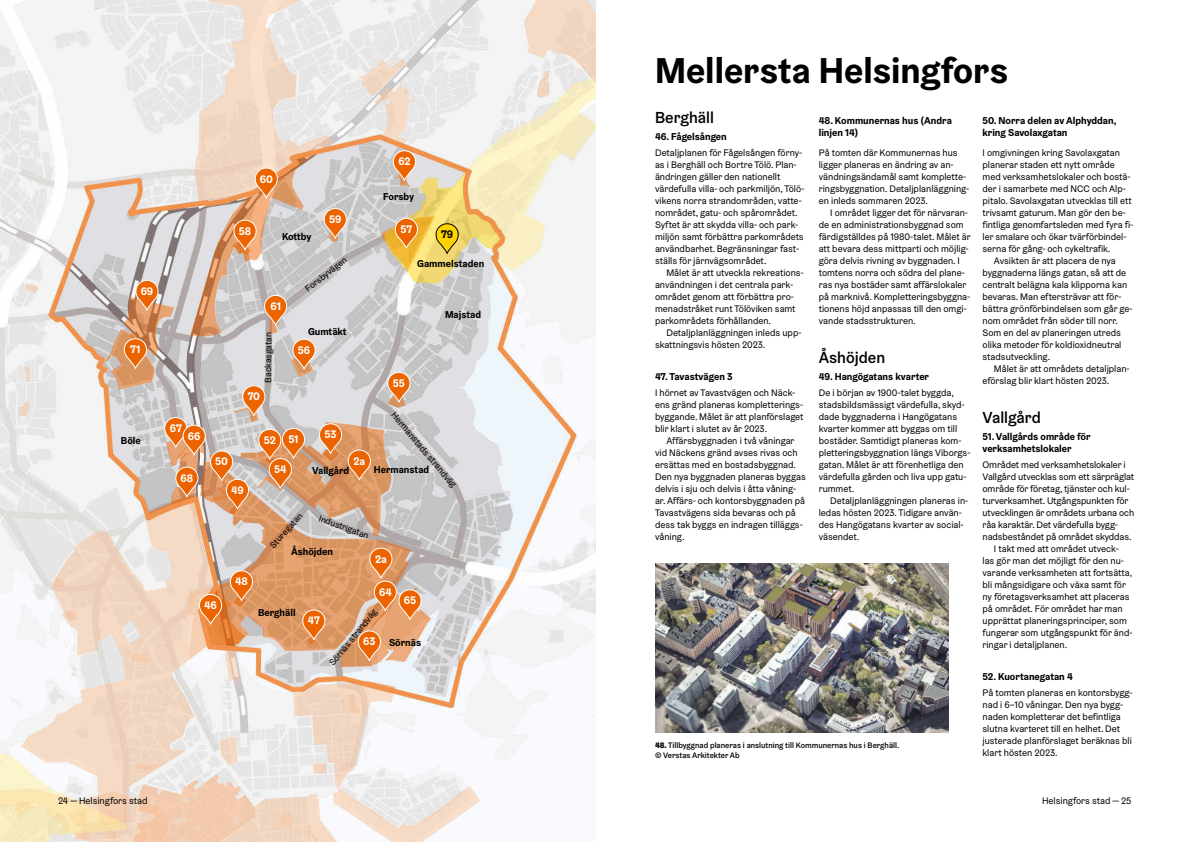
<style>
.page{position:relative;width:1191px;height:842px;background:#fff}
.page>*{position:absolute;margin:0;border:0;box-sizing:border-box;transform-origin:0 0}
.H_Otsikko_36pt{font:700 36px "Helsinki Grotesk";color:#000}
.H1_Otsikko_16{font:500 16px "Helsinki Grotesk";color:#000}
.t1{font:700 11px "Helsinki Grotesk";color:#fff}
.t2{font:700 11px "Helsinki Grotesk";color:#000}
.P_Väliotsikko_10pt_b{font:700 10px/12px "Helsinki Grotesk";color:#000}
.P_Leipis_9_5pt{font:9.5px/12px "Helsinki Grotesk";color:#000}
.P_leipis_9_5pt_sisen{font:9.5px/12px "Helsinki Grotesk";color:#000}
.t3{font:9px "Helsinki Grotesk";letter-spacing:-.01em;color:#000}
.t4{font:500 8px/10px "Helsinki Grotesk";color:#000}
.s1{font-weight:900}
</style>
<div class="page">
<img style="left:0;top:0;width:595px;height:842px">
<img style="left:655px;top:563px;width:293px;height:169px">
<svg style="left:391px;top:150px;width:27px;height:32px"></svg>
<svg style="left:253px;top:167px;width:27px;height:33px"></svg>
<svg style="left:393px;top:217px;width:27px;height:33px"></svg>
<svg style="left:433px;top:223px;width:27px;height:32px"></svg>
<svg style="left:321px;top:207px;width:28px;height:33px"></svg>
<svg style="left:231px;top:219px;width:27px;height:33px"></svg>
<svg style="left:133px;top:279px;width:27px;height:33px"></svg>
<svg style="left:122px;top:338px;width:27px;height:32px"></svg>
<svg style="left:290px;top:338px;width:27px;height:33px"></svg>
<svg style="left:262px;top:294px;width:27px;height:33px"></svg>
<svg style="left:385px;top:371px;width:27px;height:33px"></svg>
<svg style="left:317px;top:423px;width:56px;height:59px"></svg>
<svg style="left:197px;top:570px;width:58px;height:56px"></svg>
<svg style="left:300px;top:609px;width:27px;height:33px"></svg>
<svg style="left:356px;top:630px;width:27px;height:33px"></svg>
<svg style="left:367px;top:547px;width:56px;height:74px"></svg>
<svg style="left:162px;top:385px;width:145px;height:126px"></svg>
<p class="t1" style="left:141px;top:284px;width:14px">69</p>
<p class="t1" style="left:130px;top:342px;width:12px">71</p>
<p class="P_Väliotsikko_10pt_b" style="left:121px;top:434px;width:21px">Böle</p>
<p class="t1" style="left:170px;top:421px;width:14px">67</p>
<p class="t1" style="left:188px;top:429px;width:14px">66</p>
<p class="t1" style="left:180px;top:471px;width:14px">68</p>
<p class="t1" style="left:260px;top:172px;width:15px">60</p>
<p class="t1" style="left:239px;top:224px;width:14px">58</p>
<p class="P_Väliotsikko_10pt_b" style="left:282px;top:230px;width:31px">Kottby</p>
<p class="t1" style="left:329px;top:212px;width:14px">59</p>
<p class="t1" style="left:270px;top:299px;width:12px">61</p>
<p class="t3" style="left:263px;top:383px;width:52px;rotate:-90deg">Backasgatan</p>
<p class="t3" style="left:303px;top:285px;width:52px;rotate:-38deg">Forsbyvägen</p>
<p class="P_Väliotsikko_10pt_b" style="left:308px;top:325px;width:40px">Gumtäkt</p>
<p class="t1" style="left:298px;top:343px;width:14px">56</p>
<p class="t1" style="left:248px;top:389px;width:14px">70</p>
<p class="t1" style="left:215px;top:455px;width:14px">50</p>
<p class="t1" style="left:231px;top:483px;width:14px">49</p>
<p class="t1" style="left:264px;top:432px;width:36px">52 51</p>
<p class="t1" style="left:274px;top:462px;width:14px">54</p>
<p class="t1" style="left:324px;top:427px;width:14px">53</p>
<p class="t1" style="left:353px;top:454px;width:13px">2a</p>
<p class="P_Väliotsikko_10pt_b" style="left:312px;top:464px;width:39px">Vallgård</p>
<p class="t1" style="left:398px;top:154px;width:14px">62</p>
<p class="P_Väliotsikko_10pt_b" style="left:383px;top:190px;width:33px">Forsby</p>
<p class="t1" style="left:400px;top:222px;width:13px">57</p>
<p class="t2" style="left:441px;top:227px;width:14px">79</p>
<p class="P_Väliotsikko_10pt_b" style="left:417px;top:257px;width:69px">Gammelstaden</p>
<p class="t1" style="left:393px;top:376px;width:14px">55</p>
<p class="P_Väliotsikko_10pt_b" style="left:445px;top:308px;width:38px">Majstad</p>
<p class="t3" style="left:398px;top:410px;width:97px;rotate:50deg">Hermanstads strandväg</p>
<p class="P_Väliotsikko_10pt_b" style="left:374px;top:463px;width:57px">Hermanstad</p>
<p class="t1" style="left:235px;top:574px;width:14px">48</p>
<p class="t3" style="left:267px;top:543px;width:45px;rotate:-48deg">Sturegatan</p>
<p class="t3" style="left:321px;top:513px;width:54px;rotate:20deg">Industrigatan</p>
<p class="P_Väliotsikko_10pt_b" style="left:291px;top:545px;width:44px">Åshöjden</p>
<p class="t1" style="left:375px;top:552px;width:13px">2a</p>
<p class="t1" style="left:204px;top:598px;width:14px">46</p>
<p class="P_Väliotsikko_10pt_b" style="left:258px;top:606px;width:39px">Berghäll</p>
<p class="t1" style="left:308px;top:614px;width:13px">47</p>
<p class="t1" style="left:379px;top:585px;width:14px">64</p>
<p class="t1" style="left:404px;top:593px;width:14px">65</p>
<p class="t3" style="left:327px;top:661px;width:72px;rotate:-51deg">Sörnäs strandväg</p>
<p class="t1" style="left:363px;top:635px;width:14px">63</p>
<p class="P_Väliotsikko_10pt_b" style="left:389px;top:636px;width:34px">Sörnäs</p>
<p class="H_Otsikko_36pt" style="left:655px;top:47px;width:354px">Mellersta Helsingfors</p>
<h1 class="H1_Otsikko_16" style="left:655px;top:108px;width:60px">Berghäll</h1>
<p class="P_Väliotsikko_10pt_b" style="left:655px;top:131px;width:73px">46. Fågelsången</p>
<p class="P_Leipis_9_5pt" style="left:655px;top:147px;width:151px">Detaljplanen för Fågelsången förny&shy;as i Berghäll och Bortre Tölö. Plan&shy;ändringen gäller den nationellt värdefulla villa- och parkmiljön, Tölö&shy;vikens norra strandområden, vatte&shy;nområdet, gatu- och spårområdet.<br>Syftet är att skydda villa- och park&shy;miljön samt förbättra parkområdets användbarhet. Begränsningar fast&shy;ställs för järnvägsområdet.</p>
<p class="P_leipis_9_5pt_sisen" style="left:655px;top:267px;width:150px;text-indent:11px">Målet är att utveckla rekreations&shy;användningen i det centrala park&shy;området genom att förbättra pro&shy;menadstråket runt Tölöviken samt parkområdets förhållanden.</p>
<p class="P_leipis_9_5pt_sisen" style="left:655px;top:327px;width:148px;text-indent:11px">Detaljplanläggningen inleds upp&shy;skattningsvis hösten 2023.</p>
<p class="P_Väliotsikko_10pt_b" style="left:655px;top:370px;width:79px">47. Tavastvägen 3</p>
<p class="P_Leipis_9_5pt" style="left:655px;top:387px;width:150px">I hörnet av Tavastvägen och Näck&shy;ens gränd planeras kompletterings&shy;byggande. Målet är att planförslaget blir klart i slutet av år 2023.</p>
<p class="P_leipis_9_5pt_sisen" style="left:655px;top:435px;width:152px;text-indent:11px">Affärsbyggnaden i två våningar vid Näckens gränd avses rivas och ersättas med en bostadsbyggnad.<br>Den nya byggnaden planeras byggas delvis i sju och delvis i åtta våning&shy;ar. Affärs- och kontorsbyggnaden på<br>Tavastvägens sida bevaras och på dess tak byggs en indragen tilläggs&shy;våning.</p>
<p class="P_Väliotsikko_10pt_b" style="left:818px;top:114px;width:135px">48. Kommunernas hus (Andra linjen 14)</p>
<p class="P_Leipis_9_5pt" style="left:818px;top:147px;width:152px">På tomten där Kommunernas hus ligger planeras en ändring av an&shy;vändningsändamål samt komplette&shy;ringsbyggnation. Detaljplanläggning&shy;en inleds sommaren 2023.</p>
<p class="P_leipis_9_5pt_sisen" style="left:818px;top:207px;width:153px;text-indent:11px">I området ligger det för närvaran&shy;de en administrationsbyggnad som färdigställdes på 1980-talet. Målet är att bevara dess mittparti och möjlig&shy;göra delvis rivning av byggnaden. I tomtens norra och södra del plane&shy;ras nya bostäder samt affärslokaler på marknivå. Kompletteringsbyggna&shy;tionens höjd anpassas till den omgi&shy;vande stadsstrukturen.</p>
<h1 class="H1_Otsikko_16" style="left:818px;top:347px;width:68px">Åshöjden</h1>
<p class="P_Väliotsikko_10pt_b" style="left:818px;top:370px;width:112px">49. Hangögatans kvarter</p>
<p class="P_Leipis_9_5pt" style="left:818px;top:387px;width:153px">De i början av 1900-talet byggda, stadsbildsmässigt värdefulla, skyd&shy;dade byggnaderna i Hangögatans kvarter kommer att byggas om till bostäder. Samtidigt planeras kom&shy;pletteringsbyggnation längs Viborgs&shy;gatan. Målet är att förenhetliga den värdefulla gården och liva upp gatu&shy;rummet.</p>
<p class="P_leipis_9_5pt_sisen" style="left:818px;top:495px;width:151px;text-indent:11px">Detaljplanläggningen planeras in&shy;ledas hösten 2023. Tidigare använ&shy;des Hangögatans kvarter av social&shy;väsendet.</p>
<p class="P_Väliotsikko_10pt_b" style="left:982px;top:114px;width:135px">50. Norra delen av Alphyddan, kring Savolaxgatan</p>
<p class="P_Leipis_9_5pt" style="left:982px;top:147px;width:152px">I omgivningen kring Savolaxgatan planerar staden ett nytt område med verksamhetslokaler och bostä&shy;der i samarbete med NCC och Alp&shy;pitalo. Savolaxgatan utvecklas till ett trivsamt gaturum. Man gör den be&shy;fintliga genomfartsleden med fyra fi&shy;ler smalare och ökar tvärförbindel&shy;serna för gång- och cykeltrafik.</p>
<p class="P_leipis_9_5pt_sisen" style="left:982px;top:255px;width:152px;text-indent:11px">Avsikten är att placera de nya byggnaderna längs gatan, så att de centralt belägna kala klipporna kan bevaras. Man eftersträvar att för&shy;bättra grönförbindelsen som går ge&shy;nom området från söder till norr.<br>Som en del av planeringen utreds olika metoder för koldioxidneutral stadsutveckling.</p>
<p class="P_leipis_9_5pt_sisen" style="left:982px;top:363px;width:149px;text-indent:11px">Målet är att områdets detaljplan&shy;eförslag blir klart hösten 2023.</p>
<h1 class="H1_Otsikko_16" style="left:982px;top:407px;width:60px">Vallgård</h1>
<p class="P_Väliotsikko_10pt_b" style="left:982px;top:430px;width:110px">51. Vallgårds område för verksamhetslokaler</p>
<p class="P_Leipis_9_5pt" style="left:982px;top:459px;width:153px">Området med verksamhetslokaler i Vallgård utvecklas som ett särpräglat område för företag, tjänster och kul&shy;turverksamhet. Utgångspunkten för utvecklingen är områdets urbana och råa karaktär. Det värdefulla bygg&shy;nadsbeståndet på området skyddas.</p>
<p class="P_leipis_9_5pt_sisen" style="left:982px;top:543px;width:151px;text-indent:11px">I takt med att området utveck&shy;las gör man det möjligt för den nu&shy;varande verksamheten att fortsätta, bli mångsidigare och växa samt för ny företagsverksamhet att placeras på området. För området har man upprättat planeringsprinciper, som fungerar som utgångspunkt för änd&shy;ringar i detaljplanen.</p>
<p class="P_Väliotsikko_10pt_b" style="left:982px;top:670px;width:92px">52. Kuortanegatan 4</p>
<p class="P_Leipis_9_5pt" style="left:982px;top:687px;width:152px">På tomten planeras en kontorsbygg&shy;nad i 6–10 våningar. Den nya bygg&shy;naden kompletterar det befintliga slutna kvarteret till en helhet. Det justerade planförslaget beräknas bli klart hösten 2023.</p>
<p class="t4" style="left:655px;top:740px;width:246px"><span class="s1">48.</span> Tillbyggnad planeras i anslutning till Kommunernas hus i Berghäll. © Verstas Arkitekter Ab</p>
<p class="P_Leipis_9_5pt" style="left:58px;top:795px;width:91px">24 — Helsingfors stad</p>
<p class="P_Leipis_9_5pt" style="left:1042px;top:795px;width:91px">Helsingfors stad — 25</p>
</div>
